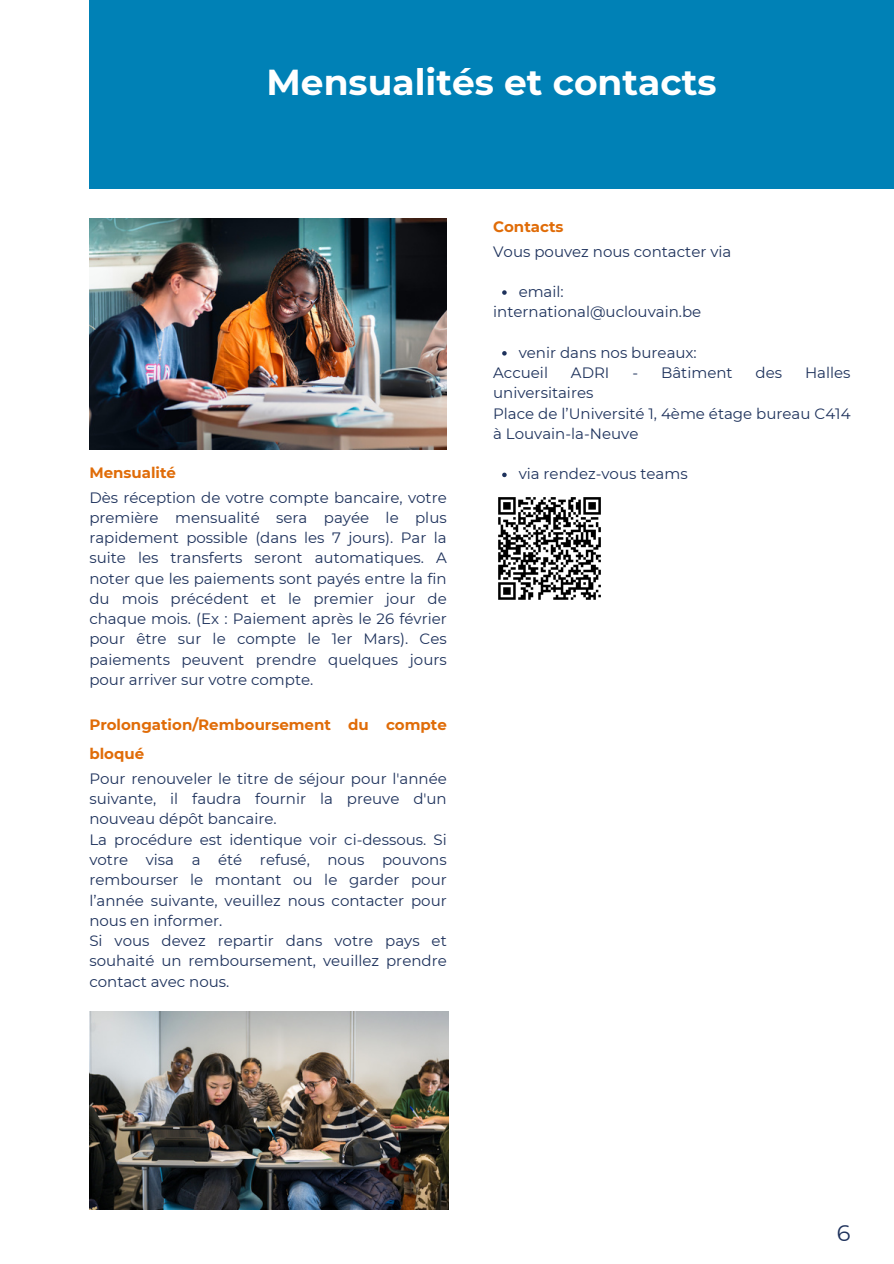
<style>
.page{position:relative;width:894px;height:1264px;background:#fff}
.page>*{position:absolute;margin:0;border:0;box-sizing:border-box;transform-origin:0 0}
.t1{font:700 36px "Montserrat";color:#fff}
.t2{font:22.5px "Montserrat";color:#1e325c}
.t3{font:15px/20.2px "Montserrat";color:#1e325c;text-align:justify}
.t4{font:700 15px/29.2px "Montserrat";color:#e06c08}
</style>
<div class="page">
<div style="left:89px;top:0;width:804px;height:189px;background:#0081b6"></div>
<img style="left:89px;top:1011px;width:359px;height:198px">
<img style="left:89px;top:219px;width:357px;height:230px">
<svg style="left:502px;top:290px;width:4px;height:5px"></svg>
<svg style="left:502px;top:351px;width:4px;height:4px"></svg>
<svg style="left:502px;top:472px;width:4px;height:5px"></svg>
<svg style="left:498px;top:497px;width:103px;height:103px"></svg>
<p class="t1" style="left:266px;top:60px;width:451px">Mensualités et contacts</p>
<p class="t4" style="left:89px;top:458px;width:88px">Mensualité</p>
<p class="t3" style="left:89px;top:487px;width:359px">Dès réception de votre compte bancaire, votre première mensualité sera payée le plus rapidement possible (dans les 7 jours). Par la suite les transferts seront automatiques. A noter que les paiements sont payés entre la fin du mois précédent et le premier jour de chaque mois. (Ex : Paiement après le 26 février pour être sur le compte le 1er Mars). Ces paiements peuvent prendre quelques jours pour arriver sur votre compte.</p>
<p class="t4" style="left:89px;top:710px;width:359px">Prolongation/Remboursement du compte bloqué</p>
<p class="t3" style="left:89px;top:768px;width:359px">Pour renouveler le titre de séjour pour l'année suivante, il faudra fournir la preuve d'un nouveau dépôt bancaire.</p>
<p class="t3" style="left:89px;top:829px;width:359px">La procédure est identique voir ci-dessous. Si votre visa a été refusé, nous pouvons rembourser le montant ou le garder pour l’année suivante, veuillez nous contacter pour nous en informer.</p>
<p class="t3" style="left:89px;top:930px;width:359px">Si vous devez repartir dans votre pays et souhaité un remboursement, veuillez prendre contact avec nous.</p>
<p class="t4" style="left:493px;top:212px;width:72px">Contacts</p>
<p class="t3" style="left:493px;top:241px;width:240px">Vous pouvez nous contacter via</p>
<p class="t3" style="left:518px;top:281px;width:47px">email:</p>
<p class="t3" style="left:493px;top:302px;width:209px">international@uclouvain.be</p>
<p class="t3" style="left:518px;top:342px;width:179px">venir dans nos bureaux:</p>
<p class="t3" style="left:493px;top:362px;width:56px">Accueil</p>
<p class="t3" style="left:571px;top:362px;width:40px">ADRI</p>
<p class="t3" style="left:632px;top:362px;width:102px">- Bâtiment</p>
<p class="t3" style="left:755px;top:362px;width:28px">des</p>
<p class="t3" style="left:804px;top:362px;width:47px">Halles</p>
<p class="t3" style="left:493px;top:383px;width:102px">universitaires</p>
<p class="t3" style="left:493px;top:403px;width:359px">Place de l’Université 1, 4ème étage bureau C414 à Louvain-la-Neuve</p>
<p class="t3" style="left:518px;top:464px;width:170px">via rendez-vous teams</p>
<h2 class="t2" style="left:836px;top:1219px;width:15px">6</h2>
</div>
